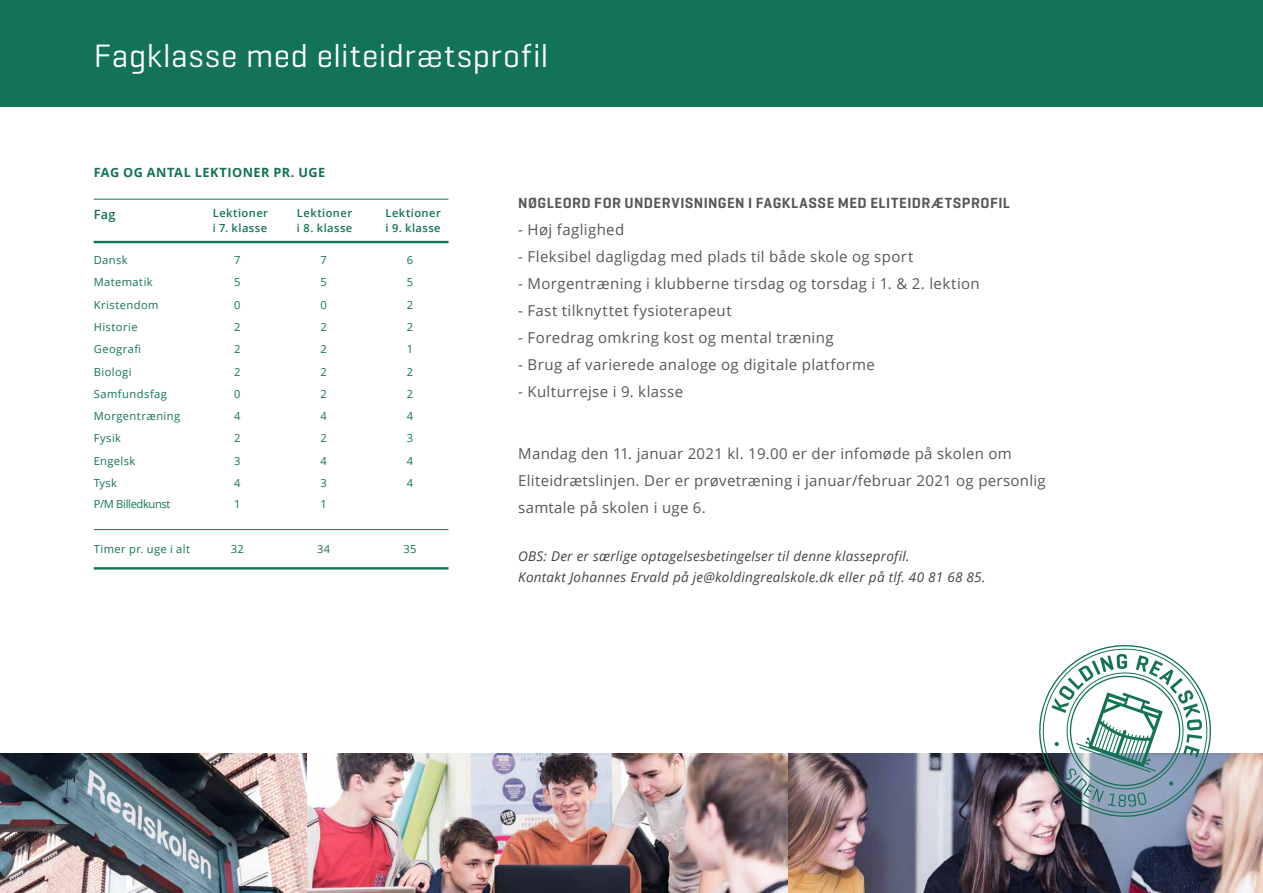
<style>
.page{position:relative;width:1263px;height:893px;background:#fff}
.page>*{position:absolute;margin:0;border:0;box-sizing:border-box;transform-origin:0 0}
.t1{font:33px "Geogrotesque";letter-spacing:.02em;color:#fff}
.t2{font:15px/27px "Open Sans";letter-spacing:.025em;color:#575756}
.t3{font:600 15px "Geogrotesque";letter-spacing:.03em;color:#575756}
.t4{font:italic 13.5px/21px "Open Sans";letter-spacing:.02em;color:#454444}
.t5{font:700 12.75px "Open Sans";letter-spacing:.035em;color:#127356}
.t6{font:600 12.75px "Open Sans";color:#127356}
.t7{font:11.1px/22.4px "Open Sans";letter-spacing:.04em;color:#127356;text-align:justify}
.t8{font:600 11.1px/14.4px "Open Sans";letter-spacing:.04em;color:#127356}
.t9{font:11.1px "Open Sans";letter-spacing:-.03em;color:#127356}
.s1{font-style:inherit}
</style>
<div class="page">
<div style="left:0;top:0;width:1263px;height:107px;background:#127356"></div>
<img style="left:306px;top:754px;width:957px;height:139px">
<svg style="left:1027px;top:645px;width:196px;height:182px"></svg>
<img style="left:0;top:754px;width:306px;height:139px">
<hr style="left:94px;top:241px;width:354px;height:2px;background:#127356">
<hr style="left:94px;top:529px;width:354px;height:1px;background:#127356">
<hr style="left:94px;top:567px;width:354px;height:3px;background:#127356">
<hr style="left:94px;top:199px;width:354px;height:1px;background:#127356">
<h1 class="t1" style="left:94px;top:35px;width:456px">Fagklasse med eliteidrætsprofil</h1>
<p class="t5" style="left:94px;top:163px;width:233px">FAG OG ANTAL LEKTIONER PR. UGE</p>
<p class="t8" style="left:213px;top:206px;width:57px">Lektioner i 7. klasse</p>
<p class="t8" style="left:297px;top:206px;width:57px">Lektioner i 8. klasse</p>
<p class="t8" style="left:386px;top:206px;width:57px">Lektioner i 9. klasse</p>
<p class="t6" style="left:94px;top:205px;width:23px">Fag</p>
<p class="t7" style="left:94px;top:249px;width:88px;text-align:left">Dansk<br>Matematik<br>Kristendom<br>Historie<br>Geografi<br>Biologi<br>Samfundsfag<br>Morgentræning<br>Fysik<br>Engelsk<br>Tysk</p>
<p class="t7" style="left:407px;top:249px;width:8px">6<br>5<br>2<br>2<br>1<br>2<br>2<br>4<br>3<br>4<br>4</p>
<p class="t7" style="left:234px;top:249px;width:8px">7<br>5<br>0<br>2<br>2<br>2<br>0<br>4<br>2<br>3<br>4</p>
<p class="t7" style="left:320px;top:249px;width:8px">7<br>5<br>0<br>2<br>2<br>2<br>2<br>4<br>2<br>4<br>3</p>
<p class="t9" style="left:94px;top:496px;width:78px">P/M Billedkunst</p>
<p class="t7" style="left:234px;top:493px;width:8px">1</p>
<p class="t7" style="left:320px;top:493px;width:8px">1</p>
<p class="t7" style="left:94px;top:537px;width:98px">Timer pr. uge i alt</p>
<p class="t7" style="left:231px;top:537px;width:14px">32</p>
<p class="t7" style="left:317px;top:537px;width:15px">34</p>
<p class="t7" style="left:403px;top:537px;width:15px">35</p>
<p class="t3" style="left:518px;top:193px;width:493px">NØGLEORD FOR UNDERVISNINGEN I FAGKLASSE MED ELITEIDRÆTSPROFIL</p>
<p class="t2" style="left:518px;top:215px;width:108px">- Høj faglighed</p>
<p class="t2" style="left:518px;top:242px;width:397px">- Fleksibel dagligdag med plads til både skole og sport</p>
<p class="t2" style="left:518px;top:269px;width:463px">- Morgentræning i klubberne tirsdag og torsdag i 1. &amp; 2. lektion</p>
<p class="t2" style="left:518px;top:296px;width:215px">- Fast tilknyttet fysioterapeut</p>
<p class="t2" style="left:518px;top:323px;width:317px">- Foredrag omkring kost og mental træning</p>
<p class="t2" style="left:518px;top:350px;width:358px">- Brug af varierede analoge og digitale platforme</p>
<p class="t2" style="left:518px;top:377px;width:166px">- Kulturrejse i 9. klasse</p>
<p class="t2" style="left:518px;top:440px;width:529px">Mandag den 11. januar 2021 kl. 19.00 er der infomøde på skolen om<br>Eliteidrætslinjen. Der er prøvetræning i januar/februar 2021 og personlig samtale på skolen i uge 6.</p>
<p class="t4" style="left:518px;top:546px;width:469px">OBS: Der er særlige optagelsesbetingelser til denne klassepro<span class="s1">f</span>il.<br>Kontakt Johannes Ervald på je@koldingrealskole.dk eller på tlf. 40 81 68 85.</p>
</div>
